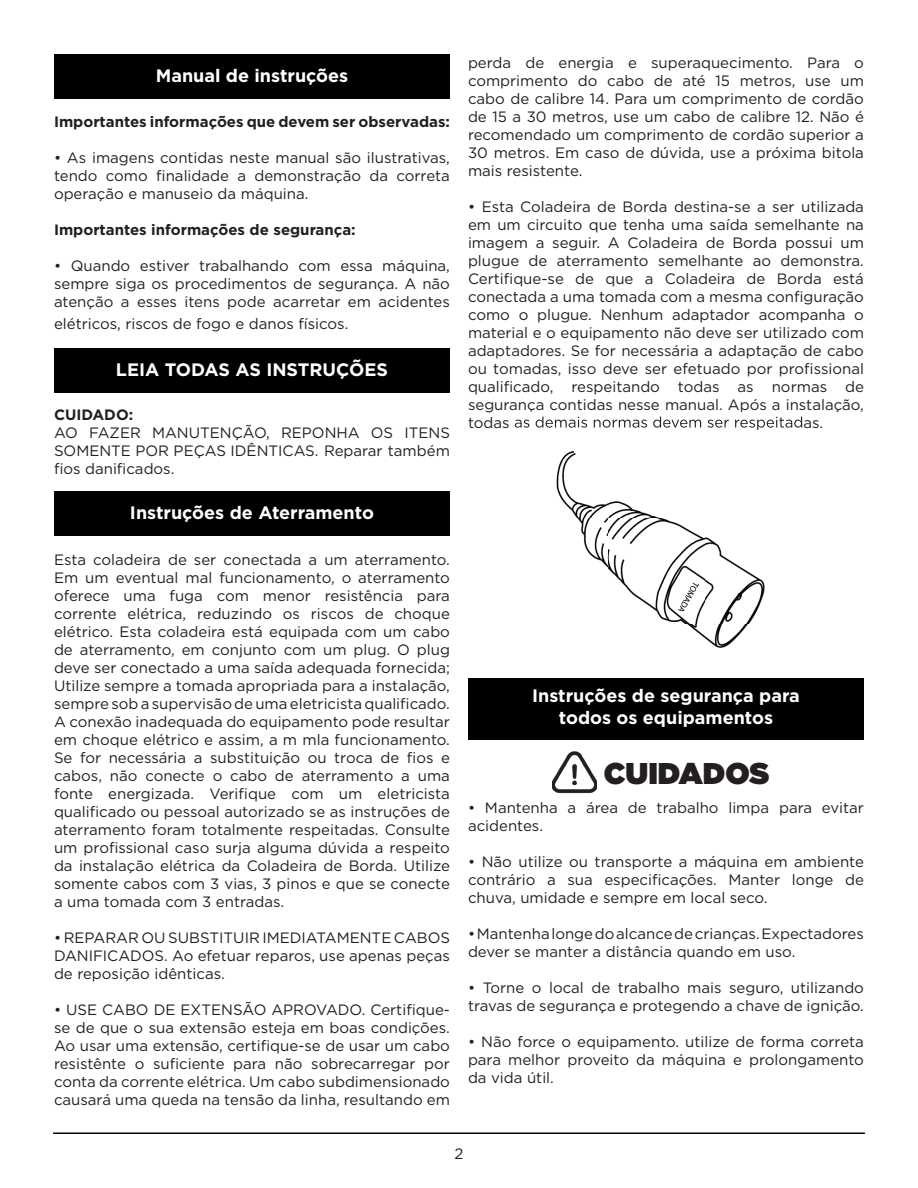
<style>
.page{position:relative;width:918px;height:1188px;background:#fff}
.page>*{position:absolute;margin:0;border:0;box-sizing:border-box;transform-origin:0 0}
.t1{font:900 30px "Gotham";color:#231f20}
.t2{font:700 18px/21.6px "Gotham";color:#fff;text-align:center}
.t3{font:15px/18px "Gotham";color:#231f20;text-align:justify}
.t4{font:700 15px "Gotham";color:#231f20}
</style>
<div class="page">
<hr style="left:53px;top:1132px;width:812px;height:2px;background:#000">
<div style="left:54px;top:54px;width:396px;height:45px;background:#000"></div>
<div style="left:54px;top:348px;width:396px;height:45px;background:#000"></div>
<div style="left:54px;top:491px;width:396px;height:45px;background:#000"></div>
<div style="left:468px;top:678px;width:396px;height:62px;background:#000"></div>
<img style="left:552px;top:751px;width:45px;height:43px">
<img style="left:530px;top:411px;width:248px;height:237px">
<img style="left:514px;top:417px;width:287px;height:13px">
<p class="t2" style="left:156px;top:65px;width:194px">Manual de instruções</p>
<p class="t4" style="left:54px;top:112px;width:397px">Importantes informações que devem ser observadas:</p>
<p class="t3" style="left:54px;top:149px;width:398px">• As imagens contidas neste manual são ilustrativas, tendo como finalidade a demonstração da correta operação e manuseio da máquina.</p>
<p class="t4" style="left:54px;top:220px;width:303px">Importantes informações de segurança:</p>
<p class="t3" style="left:54px;top:257px;width:398px">• Quando estiver trabalhando com essa máquina, sempre siga os procedimentos de segurança. A não atenção a esses itens pode acarretar em acidentes</p>
<p class="t3" style="left:54px;top:314px;width:296px">elétricos, riscos de fogo e danos físicos.</p>
<p class="t2" style="left:116px;top:359px;width:273px">LEIA TODAS AS INSTRUÇÕES</p>
<p class="t4" style="left:54px;top:405px;width:81px">CUIDADO:</p>
<p class="t3" style="left:54px;top:423px;width:397px">AO FAZER MANUTENÇÃO, REPONHA OS ITENS SOMENTE POR PEÇAS IDÊNTICAS. Reparar também fios danificados.</p>
<p class="t2" style="left:130px;top:501px;width:246px">Instruções de Aterramento</p>
<p class="t3" style="left:54px;top:550px;width:398px">Esta coladeira de ser conectada a um aterramento.<br>Em um eventual mal funcionamento, o aterramento oferece uma fuga com menor resistência para corrente elétrica, reduzindo os riscos de choque elétrico. Esta coladeira está equipada com um cabo de aterramento, em conjunto com um plug. O plug deve ser conectado a uma saída adequada fornecida; Utilize sempre a tomada apropriada para a instalação, sempre sob a supervisão de uma eletricista qualificado.<br>A conexão inadequada do equipamento pode resultar em choque elétrico e assim, a m mla funcionamento.<br>Se for necessária a substituição ou troca de fios e cabos, não conecte o cabo de aterramento a uma fonte energizada. Verifique com um eletricista qualificado ou pessoal autorizado se as instruções de aterramento foram totalmente respeitadas. Consulte um profissional caso surja alguma dúvida a respeito da instalação elétrica da Coladeira de Borda. Utilize somente cabos com 3 vias, 3 pinos e que se conecte a uma tomada com 3 entradas.</p>
<p class="t3" style="left:54px;top:928px;width:398px">• REPARAR OU SUBSTITUIR IMEDIATAMENTE CABOS DANIFICADOS. Ao efetuar reparos, use apenas peças de reposição idênticas.</p>
<p class="t3" style="left:54px;top:1000px;width:398px">• USE CABO DE EXTENSÃO APROVADO. Certifique&shy;se de que o sua extensão esteja em boas condições.<br>Ao usar uma extensão, certifique-se de usar um cabo resistênte o suficiente para não sobrecarregar por conta da corrente elétrica. Um cabo subdimensionado causará uma queda na tensão da linha, resultando em</p>
<p class="t3" style="left:468px;top:53px;width:398px">perda de energia e superaquecimento. Para o comprimento do cabo de até 15 metros, use um cabo de calibre 14. Para um comprimento de cordão de 15 a 30 metros, use um cabo de calibre 12. Não é recomendado um comprimento de cordão superior a 30 metros. Em caso de dúvida, use a próxima bitola mais resistente.</p>
<p class="t3" style="left:468px;top:197px;width:398px">• Esta Coladeira de Borda destina-se a ser utilizada em um circuito que tenha uma saída semelhante na imagem a seguir. A Coladeira de Borda possui um plugue de aterramento semelhante ao demonstra.<br>Certifique-se de que a Coladeira de Borda está conectada a uma tomada com a mesma configuração como o plugue. Nenhum adaptador acompanha o material e o equipamento não deve ser utilizado com adaptadores. Se for necessária a adaptação de cabo ou tomadas, isso deve ser efetuado por profissional qualificado, respeitando todas as normas de segurança contidas nesse manual. Após a instalação,</p>
<p class="t2" style="left:532px;top:685px;width:269px">Instruções de segurança para todos os equipamentos</p>
<h1 class="t1" style="left:604px;top:752px;width:167px">CUIDADOS</h1>
<p class="t3" style="left:468px;top:798px;width:398px">• Mantenha a área de trabalho limpa para evitar acidentes.</p>
<p class="t3" style="left:468px;top:852px;width:397px">• Não utilize ou transporte a máquina em ambiente contrário a sua especificações. Manter longe de chuva, umidade e sempre em local seco.</p>
<p class="t3" style="left:468px;top:924px;width:397px">• Mantenha longe do alcance de crianças. Expectadores dever se manter a distância quando em uso.</p>
<p class="t3" style="left:468px;top:978px;width:398px">• Torne o local de trabalho mais seguro, utilizando travas de segurança e protegendo a chave de ignição.</p>
<p class="t3" style="left:468px;top:1032px;width:398px">• Não force o equipamento. utilize de forma correta para melhor proveito da máquina e prolongamento da vida útil.</p>
<p class="t3" style="left:455px;top:1144px;width:10px">2</p>
</div>
